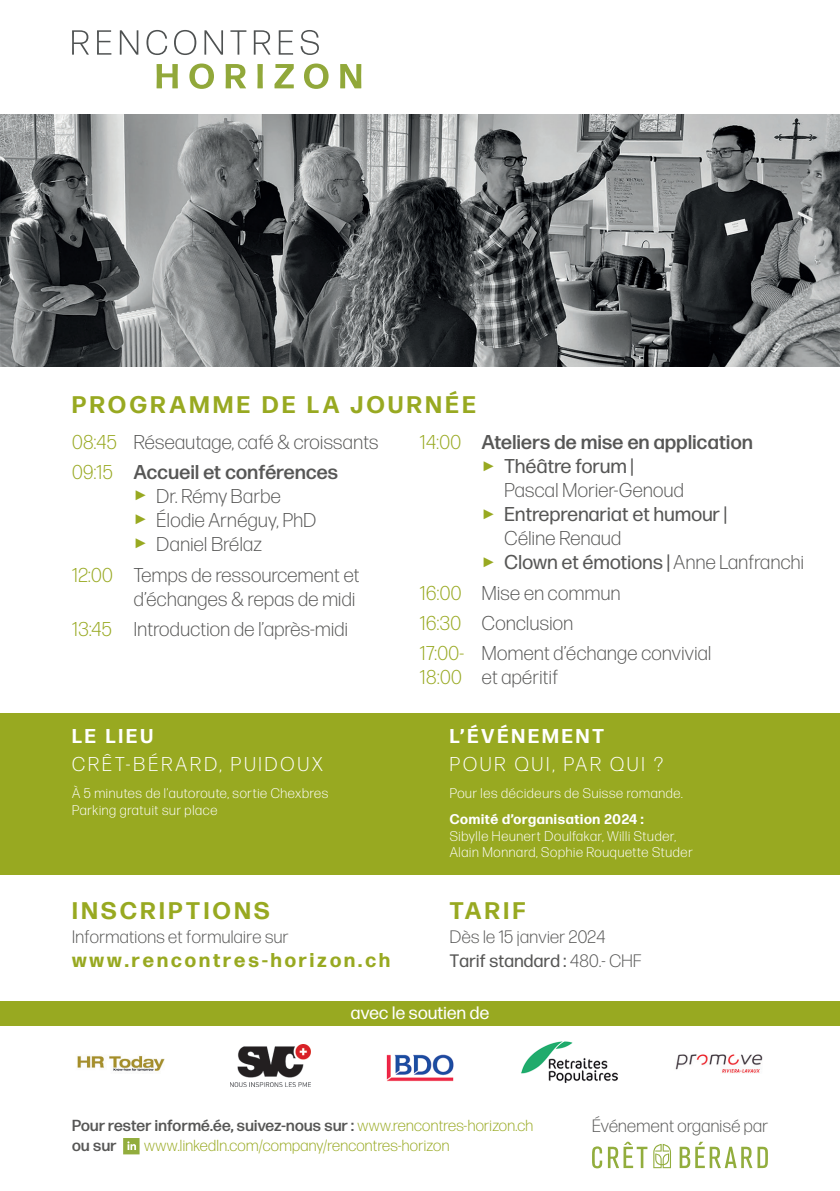
<style>
.page{position:relative;width:840px;height:1191px;background:#fff}
.page>*{position:absolute;margin:0;border:0;box-sizing:border-box;transform-origin:0 0}
.t1{font:700 24px "Forma DJR Deck";letter-spacing:.15em;color:#98a921}
.t2{font:300 20px/24px "Forma DJR Deck";letter-spacing:.02em;color:#575756}
.t3{font:20px "Forma DJR Deck";letter-spacing:.02em;color:#575756}
.t4{font:500 20px "Forma DJR Deck";letter-spacing:.02em;color:#575756}
.t5{font:300 20px "Forma DJR Deck";letter-spacing:.02em;color:#98a921}
.t6{font:300 20px "Forma DJR Deck";letter-spacing:.15em;color:#fff}
.t7{font:700 20px "Forma DJR Deck";letter-spacing:.15em;color:#98a921}
.t8{font:700 20px "Forma DJR Deck";letter-spacing:.15em;color:#fff}
.t9{font:300 18px "Forma DJR Deck";letter-spacing:.02em;color:#575756}
.t10{font:18px "Forma DJR Deck";letter-spacing:.02em;color:#575756}
.t11{font:18px "Forma DJR Deck";letter-spacing:.02em;color:#fff}
.t12{font:300 17.8px "Forma DJR Deck";letter-spacing:.02em;color:#585857}
.t13{font:500 16px "Forma DJR Deck";letter-spacing:.02em;color:#575756}
.t14{font:300 16px "Forma DJR Deck";letter-spacing:.02em;color:#98a921}
.t15{font:300 14px "Forma DJR Deck";letter-spacing:.05em;color:#fff}
.t16{font:700 14px "Forma DJR Deck";letter-spacing:.05em;color:#fff}
.t17{font:14px "Arial";color:#98a921}
.s1{font-weight:300}
.s2{font-weight:300;color:#98a921}
</style>
<div class="page">
<div style="left:0;top:1001px;width:839px;height:24px;background:#98a921"></div>
<svg style="left:72px;top:30px;width:17px;height:25px"></svg>
<svg style="left:97px;top:30px;width:14px;height:25px"></svg>
<svg style="left:120px;top:30px;width:18px;height:25px"></svg>
<svg style="left:146px;top:30px;width:21px;height:25px"></svg>
<svg style="left:174px;top:30px;width:22px;height:25px"></svg>
<svg style="left:204px;top:30px;width:19px;height:25px"></svg>
<svg style="left:230px;top:30px;width:16px;height:25px"></svg>
<svg style="left:253px;top:30px;width:17px;height:25px"></svg>
<svg style="left:278px;top:30px;width:15px;height:25px"></svg>
<svg style="left:300px;top:30px;width:19px;height:25px"></svg>
<svg style="left:156px;top:64px;width:22px;height:24px"></svg>
<svg style="left:189px;top:64px;width:25px;height:25px"></svg>
<svg style="left:225px;top:64px;width:21px;height:24px"></svg>
<div style="left:257px;top:64px;width:6px;height:24px;background:#91a83a"></div>
<svg style="left:274px;top:64px;width:19px;height:24px"></svg>
<svg style="left:304px;top:64px;width:24px;height:25px"></svg>
<svg style="left:340px;top:64px;width:21px;height:24px"></svg>
<svg style="left:123px;top:1138px;width:16px;height:16px"></svg>
<div style="left:0;top:713px;width:839px;height:162px;background:#98a921"></div>
<img style="left:77px;top:1055px;width:88px;height:16px">
<img style="left:230px;top:1044px;width:80px;height:42px">
<img style="left:521px;top:1041px;width:97px;height:42px">
<img style="left:675px;top:1054px;width:88px;height:19px">
<svg style="left:653px;top:1144px;width:17px;height:24px"></svg>
<svg style="left:592px;top:1141px;width:55px;height:27px"></svg>
<svg style="left:679px;top:1141px;width:88px;height:27px"></svg>
<img style="left:0;top:115px;width:839px;height:251px">
<img style="left:386px;top:1054px;width:68px;height:28px">
<p class="t1" style="left:72px;top:389px;width:405px">PROGRAMME DE LA JOURNÉE</p>
<p class="t5" style="left:72px;top:430px;width:46px">08:45</p>
<p class="t5" style="left:72px;top:460px;width:42px">09:15</p>
<p class="t2" style="left:134px;top:429px;width:246px">Réseautage, café &amp; croissants</p>
<p class="t5" style="left:420px;top:430px;width:43px">14:00</p>
<p class="t4" style="left:481px;top:429px;width:272px">Ateliers de mise en application</p>
<p class="t3" style="left:504px;top:453px;width:130px">Théâtre forum |</p>
<p class="t2" style="left:504px;top:477px;width:180px">Pascal Morier-Genoud</p>
<p class="t3" style="left:504px;top:501px;width:223px">Entreprenariat et humour |</p>
<p class="t2" style="left:504px;top:525px;width:118px">Céline Renaud</p>
<p class="t3" style="left:504px;top:549px;width:301px">Clown et émotions | <span class="s1">Anne Lanfranchi</span></p>
<p class="t17" style="left:481px;top:456px;width:15px">►</p>
<p class="t17" style="left:481px;top:504px;width:15px">►</p>
<p class="t17" style="left:481px;top:552px;width:15px">►</p>
<p class="t4" style="left:134px;top:459px;width:205px">Accueil et conférences</p>
<p class="t2" style="left:156px;top:484px;width:125px">Dr. Rémy Barbe</p>
<p class="t2" style="left:156px;top:508px;width:161px">Élodie Arnéguy, PhD</p>
<p class="t2" style="left:156px;top:532px;width:107px">Daniel Brélaz</p>
<p class="t2" style="left:134px;top:562px;width:227px">Temps de ressourcement et d’échanges &amp; repas de midi</p>
<p class="t17" style="left:134px;top:485px;width:15px">►</p>
<p class="t17" style="left:134px;top:509px;width:15px">►</p>
<p class="t17" style="left:134px;top:533px;width:15px">►</p>
<p class="t5" style="left:72px;top:563px;width:42px">12:00</p>
<p class="t5" style="left:420px;top:581px;width:43px">16:00</p>
<p class="t5" style="left:420px;top:611px;width:43px">16:30</p>
<p class="t5" style="left:420px;top:641px;width:46px">17:00-</p>
<p class="t5" style="left:420px;top:665px;width:43px">18:00</p>
<p class="t2" style="left:481px;top:580px;width:140px">Mise en commun</p>
<p class="t2" style="left:481px;top:611px;width:93px">Conclusion</p>
<p class="t2" style="left:481px;top:641px;width:231px">Moment d’échange convivial</p>
<p class="t2" style="left:481px;top:665px;width:78px">et apéritif</p>
<p class="t5" style="left:72px;top:617px;width:41px">13:45</p>
<p class="t2" style="left:134px;top:617px;width:215px">Introduction de l’après-midi</p>
<p class="t8" style="left:72px;top:723px;width:82px">LE LIEU</p>
<p class="t6" style="left:72px;top:752px;width:252px">CRÊT-BÉRARD, PUIDOUX</p>
<p class="t15" style="left:72px;top:785px;width:257px">À 5 minutes de l’autoroute, sortie Chexbres</p>
<p class="t15" style="left:72px;top:802px;width:147px">Parking gratuit sur place</p>
<p class="t8" style="left:449px;top:723px;width:156px">L’ÉVÉNEMENT</p>
<p class="t6" style="left:449px;top:752px;width:215px">POUR QUI, PAR QUI ?</p>
<p class="t15" style="left:449px;top:785px;width:234px">Pour les décideurs de Suisse romande.</p>
<p class="t16" style="left:449px;top:810px;width:195px">Comité d’organisation 2024 :</p>
<p class="t15" style="left:449px;top:827px;width:228px">Sibylle Heunert Doulfakar, Willi Studer,</p>
<p class="t15" style="left:449px;top:844px;width:244px">Alain Monnard, Sophie Rouquette Studer</p>
<p class="t1" style="left:72px;top:895px;width:199px">INSCRIPTIONS</p>
<p class="t9" style="left:72px;top:926px;width:218px">Informations et formulaire sur</p>
<p class="t7" style="left:72px;top:947px;width:319px">www.rencontres-horizon.ch</p>
<p class="t1" style="left:449px;top:895px;width:77px">TARIF</p>
<p class="t9" style="left:449px;top:926px;width:157px">Dès le 15 janvier 2024</p>
<p class="t10" style="left:449px;top:949px;width:193px">Tarif standard : <span class="s1">480.- CHF</span></p>
<p class="t11" style="left:351px;top:1001px;width:140px">avec le soutien de</p>
<p class="t13" style="left:72px;top:1115px;width:462px">Pour rester informé.ée, suivez-nous sur : <span class="s2">www.rencontres-horizon.ch</span></p>
<p class="t13" style="left:72px;top:1135px;width:46px">ou sur</p>
<p class="t14" style="left:144px;top:1135px;width:306px">www.linkedIn.com/company/rencontres-horizon</p>
<p class="t12" style="left:591px;top:1115px;width:177px">Événement organisé par</p>
</div>
